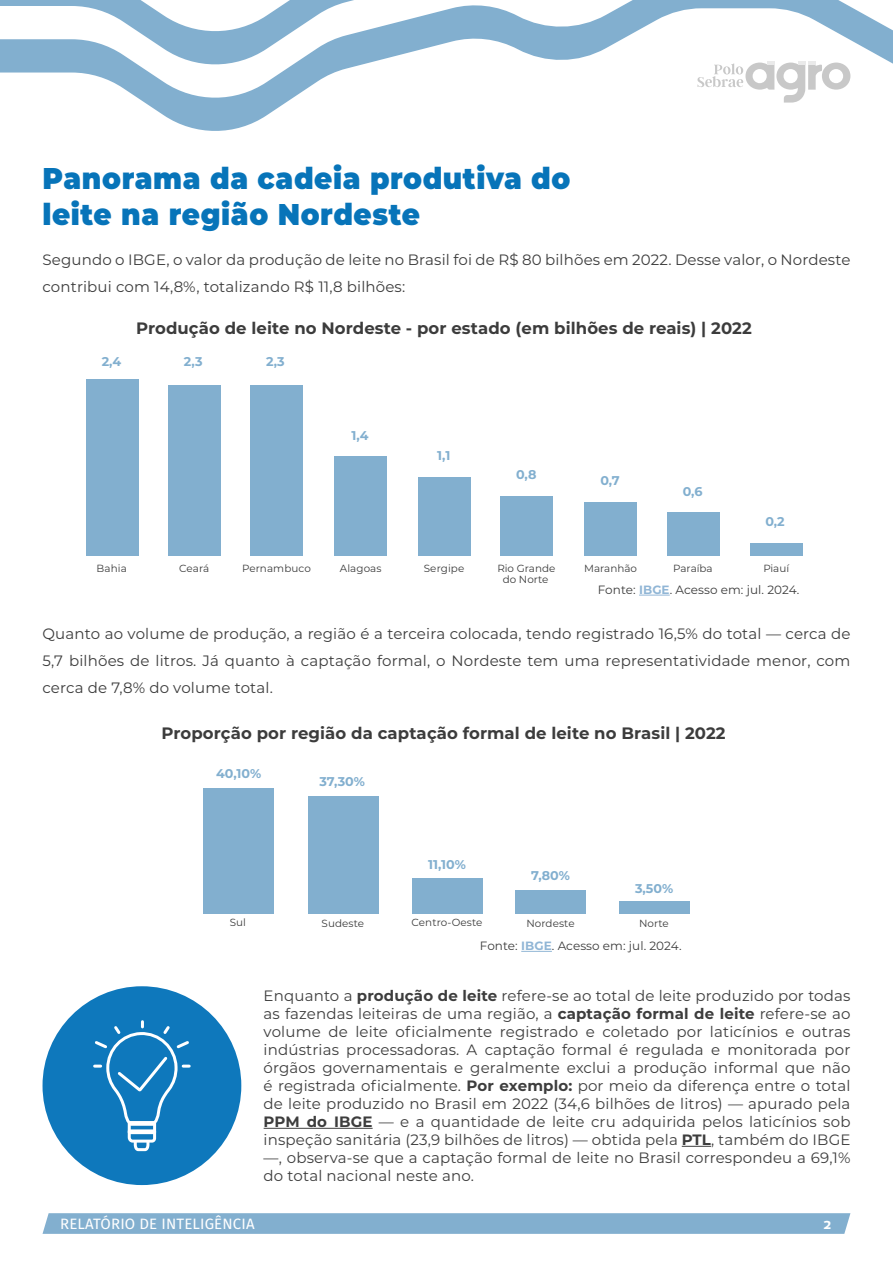
<style>
.page{position:relative;width:893px;height:1263px;background:#fff}
.page>*{position:absolute;margin:0;border:0;box-sizing:border-box;transform-origin:0 0}
.Título_pg_1{font:900 30px/36px "Montserrat";letter-spacing:.02em;color:#0774b9;scale:.93 1}
.Corpo11pt{font:700 16.5px "Montserrat";letter-spacing:.005em;color:#3c3c3c}
.t1{font:15px/18px "Montserrat";letter-spacing:.01em;color:#3d3d3d;text-align:justify}
.Corpo11pt-2{font:15px/27px "Montserrat";letter-spacing:.01em;color:#3c3c3c}
.t2{font:15px "Fira Sans";letter-spacing:.01em;color:#fff}
.t3{font:700 15px "Campuni Demo";color:#fff}
.t4{font:700 12.75px "Montserrat";color:#82afcf}
.Corpo11pt-3{font:12px "Montserrat";letter-spacing:.005em;color:#3c3c3c}
.Corpo11pt-4{font:10.35px "Montserrat";letter-spacing:.01em;color:#3c3c3c}
.s1{font-weight:700;color:#91b6d6}
.s2{font-weight:700}
</style>
<div class="page">
<div style="left:43px;top:986px;width:198px;height:199px;background:#0e78bc;border-radius:50%"></div>
<svg style="left:43px;top:1213px;width:807px;height:21px;background:#84b0d0"></svg>
<hr style="left:639px;top:595px;width:31px;height:1px;background:#91b6d6">
<div style="left:86px;top:379px;width:52px;height:177px;background:#82afcf"></div>
<div style="left:168px;top:385px;width:53px;height:171px;background:#82afcf"></div>
<div style="left:250px;top:385px;width:53px;height:171px;background:#82afcf"></div>
<div style="left:335px;top:456px;width:52px;height:100px;background:#82afcf"></div>
<div style="left:418px;top:478px;width:52px;height:78px;background:#82afcf"></div>
<div style="left:500px;top:496px;width:53px;height:60px;background:#82afcf"></div>
<div style="left:584px;top:503px;width:53px;height:53px;background:#82afcf"></div>
<div style="left:667px;top:513px;width:53px;height:43px;background:#82afcf"></div>
<div style="left:750px;top:544px;width:53px;height:12px;background:#82afcf"></div>
<hr style="left:264px;top:1128px;width:109px;height:1px;background:#3d3d3d">
<svg style="left:682px;top:1146px;width:29px;height:1px"></svg>
<hr style="left:521px;top:951px;width:31px;height:1px;background:#91b6d6">
<div style="left:204px;top:789px;width:70px;height:125px;background:#82afcf"></div>
<div style="left:308px;top:796px;width:70px;height:118px;background:#82afcf"></div>
<div style="left:412px;top:878px;width:70px;height:36px;background:#82afcf"></div>
<div style="left:516px;top:890px;width:70px;height:24px;background:#82afcf"></div>
<div style="left:619px;top:902px;width:70px;height:12px;background:#82afcf"></div>
<svg style="left:0;top:70px;width:851px;height:61px"></svg>
<svg style="left:0;top:0;width:893px;height:70px"></svg>
<svg style="left:93px;top:1022px;width:98px;height:130px"></svg>
<p class="Título_pg_1" style="left:43px;top:158px;width:569px">Panorama da cadeia produtiva do leite na região Nordeste</p>
<p class="Corpo11pt-2" style="left:43px;top:245px;width:809px">Segundo o IBGE, o valor da produção de leite no Brasil foi de R$ 80 bilhões em 2022. Desse valor, o Nordeste contribui com 14,8%, totalizando R$ 11,8 bilhões:</p>
<p class="Corpo11pt" style="left:136px;top:316px;width:617px">Produção de leite no Nordeste - por estado (em bilhões de reais) | 2022</p>
<p class="t4" style="left:102px;top:353px;width:21px">2,4</p>
<p class="t4" style="left:184px;top:353px;width:20px">2,3</p>
<p class="t4" style="left:266px;top:353px;width:20px">2,3</p>
<p class="t4" style="left:351px;top:426px;width:19px">1,4</p>
<p class="t4" style="left:437px;top:446px;width:15px">1,1</p>
<p class="t4" style="left:516px;top:465px;width:22px">0,8</p>
<p class="t4" style="left:600px;top:471px;width:21px">0,7</p>
<p class="t4" style="left:683px;top:482px;width:21px">0,6</p>
<p class="t4" style="left:765px;top:512px;width:21px">0,2</p>
<p class="Corpo11pt-4" style="left:97px;top:561px;width:32px">Bahia</p>
<p class="Corpo11pt-4" style="left:179px;top:561px;width:32px">Ceará</p>
<p class="Corpo11pt-4" style="left:242px;top:561px;width:70px">Pernambuco</p>
<p class="Corpo11pt-4" style="left:340px;top:561px;width:43px">Alagoas</p>
<p class="Corpo11pt-4" style="left:424px;top:561px;width:42px">Sergipe</p>
<p class="Corpo11pt-4" style="left:497px;top:561px;width:59px">Rio Grande</p>
<p class="Corpo11pt-4" style="left:584px;top:561px;width:54px">Maranhão</p>
<p class="Corpo11pt-4" style="left:673px;top:561px;width:41px">Paraíba</p>
<p class="Corpo11pt-4" style="left:763px;top:561px;width:27px">Piauí</p>
<p class="Corpo11pt-4" style="left:503px;top:572px;width:47px">do Norte</p>
<p class="Corpo11pt-3" style="left:598px;top:581px;width:203px">Fonte: <span class="s1">IBGE</span>. Acesso em: jul. 2024.</p>
<p class="Corpo11pt-2" style="left:43px;top:619px;width:809px;text-align:justify">Quanto ao volume de produção, a região é a terceira colocada, tendo registrado 16,5% do total — cerca de 5,7 bilhões de litros. Já quanto à captação formal, o Nordeste tem uma representatividade menor, com cerca de 7,8% do volume total.</p>
<p class="Corpo11pt" style="left:162px;top:721px;width:566px">Proporção por região da captação formal de leite no Brasil | 2022</p>
<p class="t4" style="left:216px;top:765px;width:47px">40,10%</p>
<p class="t4" style="left:320px;top:772px;width:47px">37,30%</p>
<p class="t4" style="left:428px;top:855px;width:39px">11,10%</p>
<p class="t4" style="left:531px;top:867px;width:40px">7,80%</p>
<p class="t4" style="left:635px;top:879px;width:40px">3,50%</p>
<p class="Corpo11pt-4" style="left:230px;top:915px;width:18px">Sul</p>
<p class="Corpo11pt-4" style="left:322px;top:916px;width:44px">Sudeste</p>
<p class="Corpo11pt-4" style="left:412px;top:915px;width:72px">Centro-Oeste</p>
<p class="Corpo11pt-4" style="left:526px;top:916px;width:50px">Nordeste</p>
<p class="Corpo11pt-4" style="left:639px;top:916px;width:31px">Norte</p>
<p class="Corpo11pt-3" style="left:480px;top:938px;width:203px">Fonte: <span class="s1">IBGE</span>. Acesso em: jul. 2024.</p>
<p class="t1" style="left:264px;top:986px;width:588px">Enquanto a <span class="s2">produção de leite</span> refere-se ao total de leite produzido por todas as fazendas leiteiras de uma região, a <span class="s2">captação formal de leite</span> refere-se ao volume de leite oficialmente registrado e coletado por laticínios e outras indústrias processadoras. A captação formal é regulada e monitorada por órgãos governamentais e geralmente exclui a produção informal que não é registrada oficialmente. <span class="s2">Por exemplo:</span> por meio da diferença entre o total de leite produzido no Brasil em 2022 (34,6 bilhões de litros) — apurado pela <span class="s2">PPM do IBGE</span> — e a quantidade de leite cru adquirida pelos laticínios sob inspeção sanitária (23,9 bilhões de litros) — obtida pela <span class="s2">PTL</span>, também do IBGE —, observa-se que a captação formal de leite no Brasil correspondeu a 69,1% do total nacional neste ano.</p>
<p class="t2" style="left:60px;top:1213px;width:196px">RELATÓRIO DE INTELIGÊNCIA</p>
<p class="t3" style="left:823px;top:1217px;width:9px">2</p>
</div>
